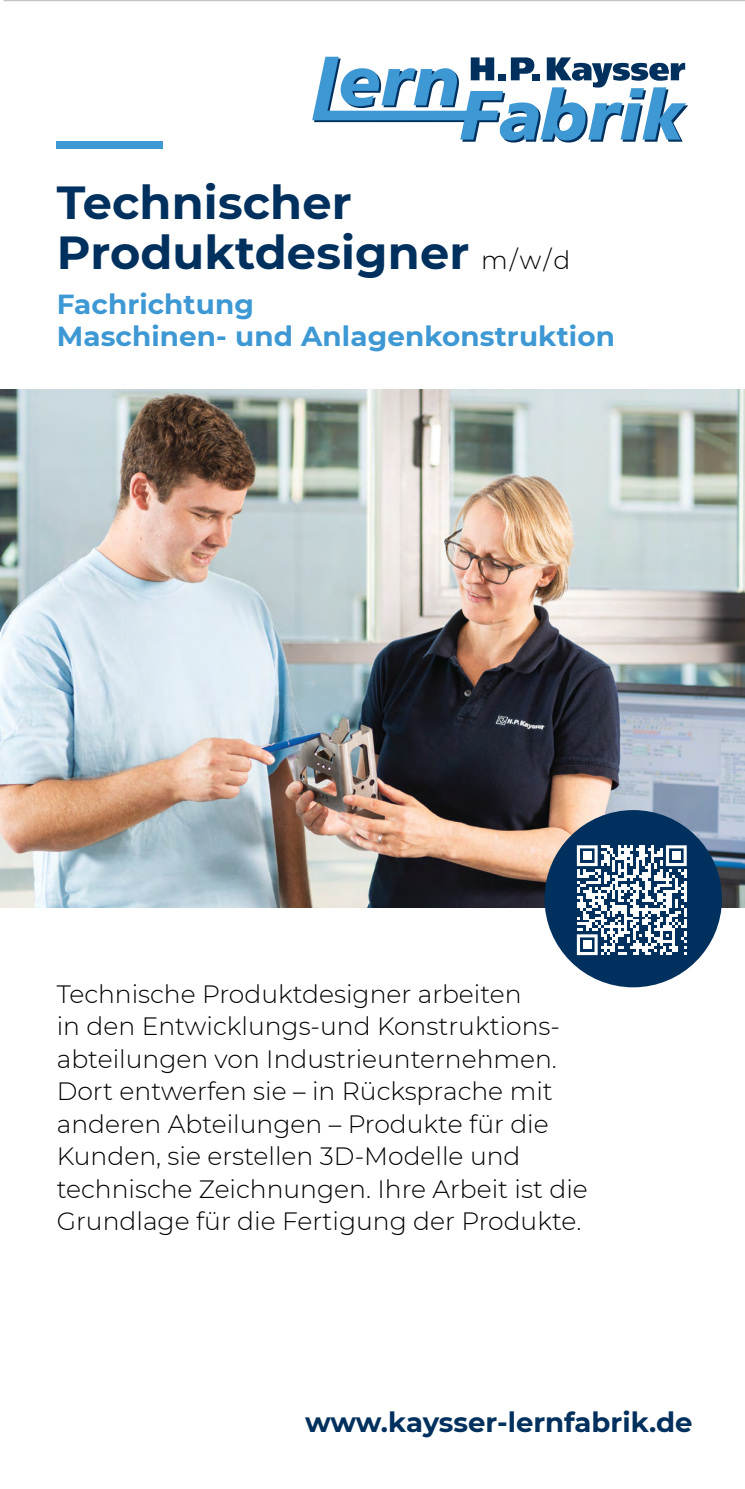
<style>
.page{position:relative;width:745px;height:1489px;background:#fff}
.page>*{position:absolute;margin:0;border:0;box-sizing:border-box;transform-origin:0 0}
.t1{font:700 46.25px "Montserrat";letter-spacing:.005em;color:#00305d}
.t2{font:700 27.5px "Montserrat";letter-spacing:.005em;color:#3d98d4}
.t3{font:700 27.5px "Montserrat";color:#00305d}
.t4{font:300 25px/32.5px "Montserrat";color:#000}
.s1{font-weight:300;font-size:25px;color:#000}
</style>
<div class="page">
<hr style="left:4px;top:0;width:740px;height:1px;background:#c6c6c6">
<img style="left:0;top:390px;width:744px;height:517px">
<svg style="left:312px;top:57px;width:375px;height:85px"></svg>
<div style="left:57px;top:142px;width:106px;height:7px;background:#3d98d4"></div>
<div style="left:544px;top:810px;width:177px;height:177px;background:#00305d;border-radius:50%"></div>
<svg style="left:576px;top:845px;width:110px;height:110px"></svg>
<div style="left:582px;top:851px;width:9px;height:9px;background:#fff"></div>
<div style="left:671px;top:851px;width:9px;height:9px;background:#fff"></div>
<div style="left:582px;top:940px;width:9px;height:9px;background:#fff"></div>
<p class="t1" style="left:57px;top:169px;width:296px">Technischer</p>
<p class="t1" style="left:57px;top:219px;width:515px">Produktdesigner <span class="s1">m/w/d</span></p>
<p class="t2" style="left:57px;top:284px;width:199px">Fachrichtung</p>
<p class="t2" style="left:57px;top:316px;width:559px">Maschinen- und Anlagenkonstruktion</p>
<p class="t4" style="left:57px;top:976px;width:466px">Technische Produktdesigner arbeiten</p>
<p class="t4" style="left:57px;top:1009px;width:504px">in den Entwicklungs-und Konstruktions-</p>
<p class="t4" style="left:57px;top:1041px;width:501px">abteilungen von Industrieunternehmen.</p>
<p class="t4" style="left:57px;top:1074px;width:497px">Dort entwerfen sie – in Rücksprache mit</p>
<p class="t4" style="left:57px;top:1106px;width:493px">anderen Abteilungen – Produkte für die</p>
<p class="t4" style="left:57px;top:1139px;width:532px">Kunden, sie erstellen 3D-Modelle und technische Zeichnungen. Ihre Arbeit ist die</p>
<p class="t4" style="left:57px;top:1204px;width:526px">Grundlage für die Fertigung der Produkte.</p>
<p class="t3" style="left:305px;top:1402px;width:389px">www.kaysser-lernfabrik.de</p>
</div>
